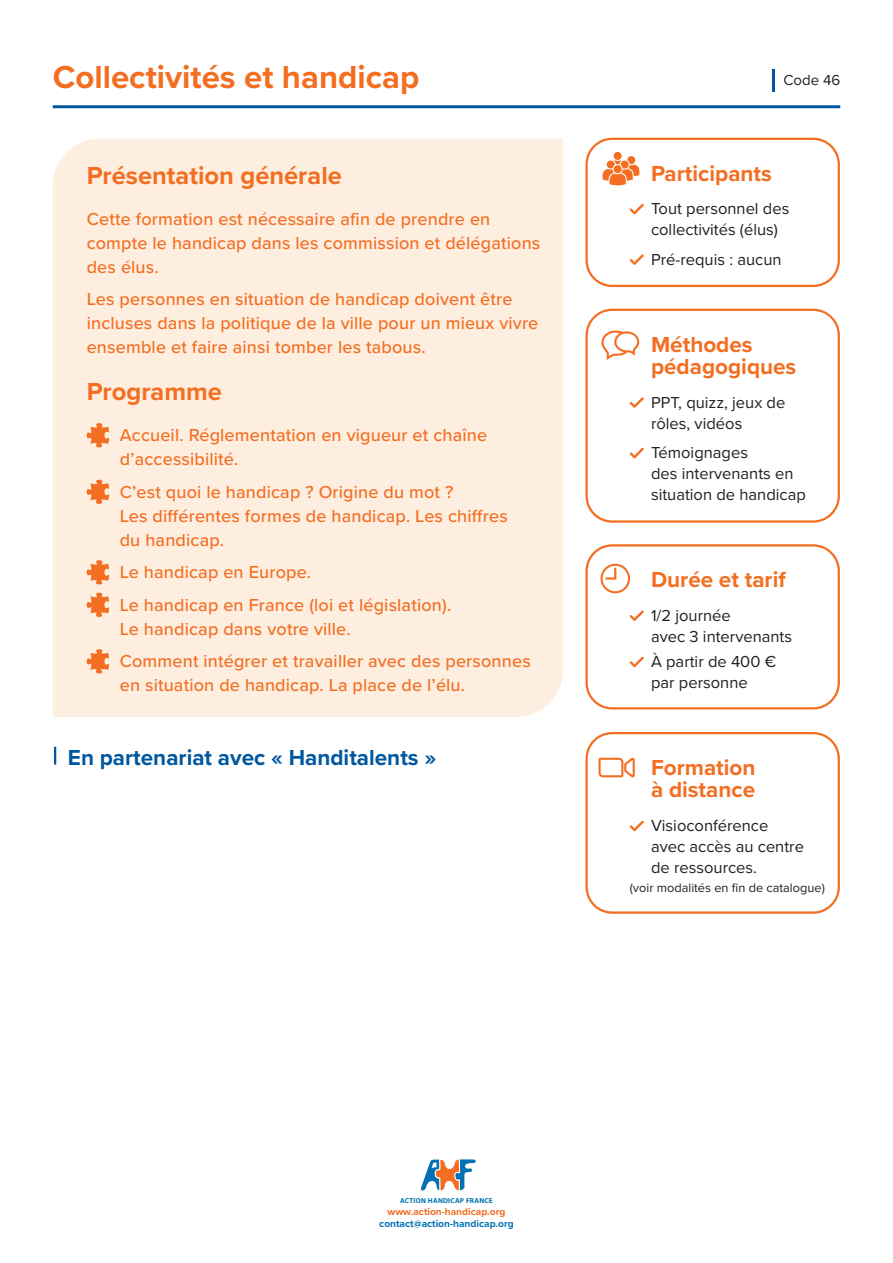
<style>
.page{position:relative;width:893px;height:1263px;background:#fff}
.page>*{position:absolute;margin:0;border:0;box-sizing:border-box;transform-origin:0 0}
.H1_-_Gros_titre{font:700 33px "Proxima Nova";color:#f36e21}
.H3_-_Objectifs_génér{font:700 25.5px "Proxima Nova";color:#f36e21}
.H4_-_Participants{font:700 22.5px/22.5px "Proxima Nova";color:#f36e21}
.H5_-_Intervenant{font:700 22.5px "Proxima Nova";color:#01579f}
.P1_-_Intro_objectifs{font:500 18px/24px "Proxima Nova";letter-spacing:.01em;color:#f36e21}
.P2_-_Body_participan{font:16.5px/21px "Proxima Nova";color:#231f20}
.H2_-_Code{font:15px "Proxima Nova";color:#231f20}
.P2_-_Body_participan-2{font:12.75px "Proxima Nova";color:#231f20}
.Internet_et_mail_de{font:700 10.2px/12.3px "Proxima Nova";color:#0072b4;text-align:center}
.Logo_AHF_typo{font:700 7.2px "Myriad Pro";letter-spacing:.03em;color:#0072b4}
.s1{color:#f36e21}
</style>
<div class="page">
<div style="left:53px;top:139px;width:510px;height:578px;background:#feeee0"></div>
<hr style="left:53px;top:105px;width:787px;height:3px;background:#01579f">
<hr style="left:773px;top:69px;width:2px;height:22px;background:#01579f">
<svg style="left:87px;top:423px;width:22px;height:24px"></svg>
<svg style="left:87px;top:479px;width:22px;height:25px"></svg>
<svg style="left:87px;top:560px;width:22px;height:24px"></svg>
<svg style="left:87px;top:592px;width:22px;height:25px"></svg>
<svg style="left:87px;top:649px;width:22px;height:24px"></svg>
<svg style="left:54px;top:747px;width:2px;height:17px"></svg>
<div style="left:585px;top:138px;width:255px;height:149px;border:2px solid #f36e21;border-radius:26px"></div>
<div style="left:613px;top:151px;width:9px;height:9px;background:#f36e21;border-radius:50%"></div>
<div style="left:613px;top:151px;width:10px;height:10px;border:1px solid #fff;border-radius:50%"></div>
<div style="left:626px;top:155px;width:10px;height:10px;border:1px solid #fff;border-radius:50%"></div>
<svg style="left:602px;top:158px;width:38px;height:28px"></svg>
<div style="left:613px;top:165px;width:9px;height:9px;background:#f36e21;border-radius:50%"></div>
<div style="left:613px;top:164px;width:10px;height:10px;border:1px solid #fff;border-radius:50%"></div>
<svg style="left:630px;top:204px;width:14px;height:11px"></svg>
<svg style="left:630px;top:254px;width:14px;height:11px"></svg>
<div style="left:585px;top:309px;width:255px;height:214px;border:2px solid #f36e21;border-radius:26px"></div>
<svg style="left:630px;top:397px;width:14px;height:11px"></svg>
<svg style="left:630px;top:448px;width:14px;height:11px"></svg>
<svg style="left:601px;top:330px;width:39px;height:30px"></svg>
<div style="left:585px;top:544px;width:255px;height:165px;border:2px solid #f36e21;border-radius:26px"></div>
<svg style="left:630px;top:610px;width:14px;height:11px"></svg>
<svg style="left:630px;top:657px;width:14px;height:10px"></svg>
<svg style="left:600px;top:564px;width:30px;height:29px"></svg>
<div style="left:603px;top:566px;width:25px;height:25px;background:#fff;border-radius:50%"></div>
<svg style="left:605px;top:568px;width:11px;height:12px"></svg>
<div style="left:585px;top:732px;width:255px;height:182px;border:2px solid #f36e21;border-radius:26px"></div>
<svg style="left:630px;top:820px;width:14px;height:11px"></svg>
<svg style="left:598px;top:757px;width:37px;height:21px"></svg>
<svg style="left:420px;top:1159px;width:57px;height:32px"></svg>
<h1 class="H1_-_Gros_titre" style="left:53px;top:52px;width:368px">Collectivités et handicap</h1>
<h2 class="H2_-_Code" style="left:783px;top:69px;width:58px">Code 46</h2>
<h3 class="H3_-_Objectifs_génér" style="left:87px;top:156px;width:257px">Présentation générale</h3>
<p class="P1_-_Intro_objectifs" style="left:87px;top:206px;width:455px">Cette formation est nécessaire afin de prendre en compte le handicap dans les commission et délégations des élus.</p>
<p class="P1_-_Intro_objectifs" style="left:87px;top:287px;width:453px">Les personnes en situation de handicap doivent être incluses dans la politique de la ville pour un mieux vivre ensemble et faire ainsi tomber les tabous.</p>
<h3 class="H3_-_Objectifs_génér" style="left:87px;top:373px;width:137px">Programme</h3>
<p class="P1_-_Intro_objectifs" style="left:120px;top:423px;width:369px">Accueil. Réglementation en vigueur et chaîne d’accessibilité.</p>
<p class="P1_-_Intro_objectifs" style="left:120px;top:479px;width:390px">C’est quoi le handicap ? Origine du mot ?<br>Les différentes formes de handicap. Les chiffres du handicap.</p>
<p class="P1_-_Intro_objectifs" style="left:120px;top:560px;width:193px">Le handicap en Europe.</p>
<p class="P1_-_Intro_objectifs" style="left:120px;top:592px;width:333px">Le handicap en France (loi et législation).<br>Le handicap dans votre ville.</p>
<p class="P1_-_Intro_objectifs" style="left:120px;top:649px;width:413px">Comment intégrer et travailler avec des personnes en situation de handicap. La place de l’élu.</p>
<h3 class="H5_-_Intervenant" style="left:68px;top:740px;width:370px">En partenariat avec « Handitalents »</h3>
<h3 class="H4_-_Participants" style="left:651px;top:161px;width:122px">Participants</h3>
<p class="P2_-_Body_participan" style="left:651px;top:198px;width:140px">Tout personnel des collectivités (élus)</p>
<p class="P2_-_Body_participan" style="left:651px;top:248px;width:132px">Pré-requis : aucun</p>
<h3 class="H4_-_Participants" style="left:651px;top:332px;width:147px">Méthodes pédagogiques</h3>
<p class="P2_-_Body_participan" style="left:651px;top:391px;width:136px">PPT, quizz, jeux de rôles, vidéos</p>
<p class="P2_-_Body_participan" style="left:651px;top:442px;width:156px">Témoignages<br>des intervenants en situation de handicap</p>
<h3 class="H4_-_Participants" style="left:651px;top:568px;width:136px">Durée et tarif</h3>
<p class="P2_-_Body_participan" style="left:651px;top:604px;width:143px">1/2 journée<br>avec 3 intervenants</p>
<p class="P2_-_Body_participan" style="left:651px;top:650px;width:127px">À partir de 400 € par personne</p>
<h3 class="H4_-_Participants" style="left:651px;top:756px;width:106px">Formation à distance</h3>
<p class="P2_-_Body_participan" style="left:651px;top:814px;width:154px">Visioconférence avec accès au centre de ressources.</p>
<p class="P2_-_Body_participan-2" style="left:630px;top:879px;width:197px">(voir modalités en fin de catalogue)</p>
<p class="Logo_AHF_typo" style="left:400px;top:1196px;width:94px">ACTION HANDICAP FRANCE</p>
<p class="Internet_et_mail_de" style="left:379px;top:1205px;width:136px"><span class="s1">www.action-handicap.org </span>contact@action-handicap.org</p>
</div>
